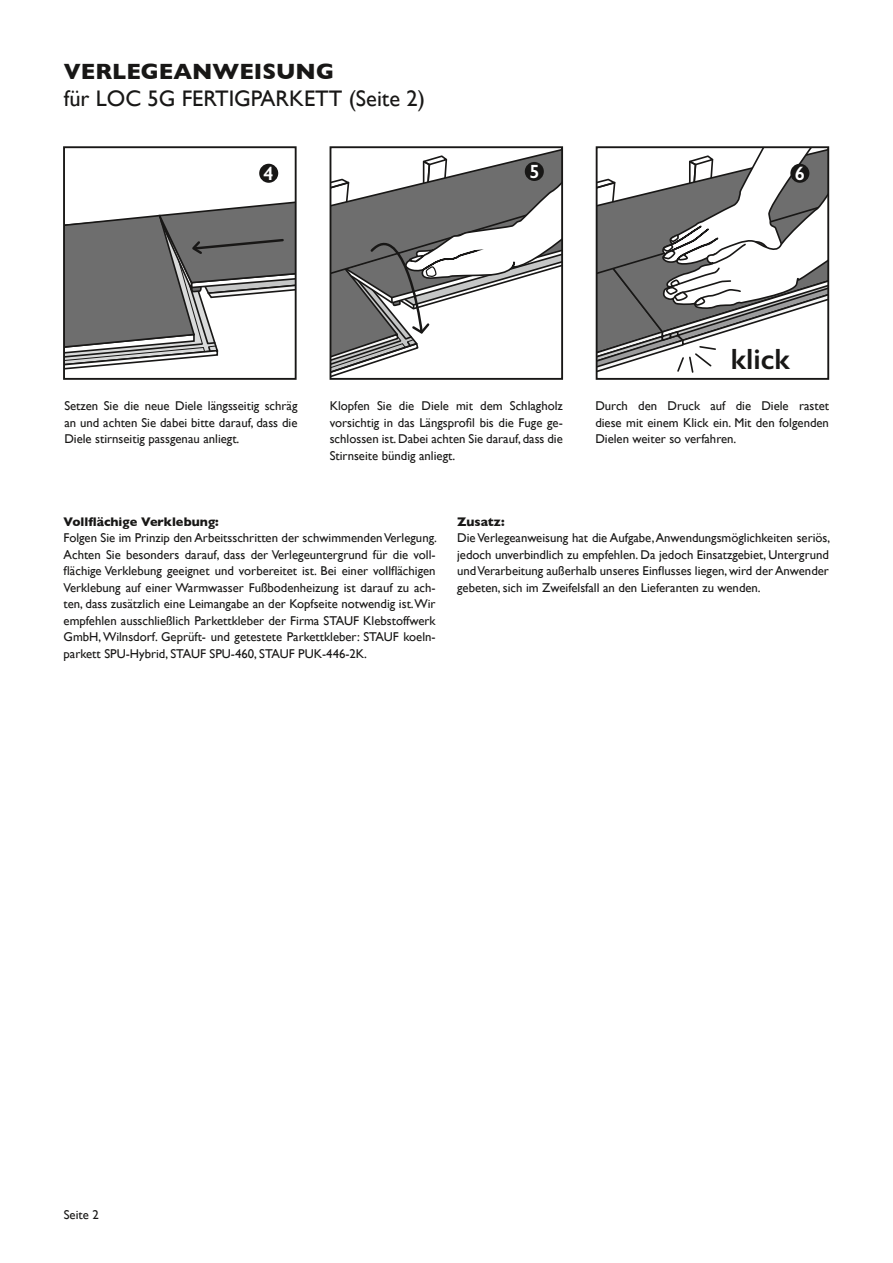
<style>
.page{position:relative;width:893px;height:1263px;background:#fff}
.page>*{position:absolute;margin:0;border:0;box-sizing:border-box;transform-origin:0 0}
.t1{font:600 29.4px "Gill Sans";color:#181716}
.t2{font:22.5px "Gill Sans";color:#181716}
.t3{font:700 22.5px "Gill Sans";color:#181716}
.t4{font:600 19.2px "Gill Sans";color:#fff}
.t5{font:12.75px/16.5px "Gill Sans";color:#181716;text-align:justify}
.t6{font:700 12.75px "Gill Sans";color:#181716}
</style>
<div class="page">
<svg style="left:66px;top:201px;width:228px;height:169px"></svg>
<div style="left:63px;top:146px;width:234px;height:234px;border:2px solid #181716"></div>
<div style="left:259px;top:164px;width:19px;height:19px;background:#181716;border-radius:50%"></div>
<svg style="left:333px;top:149px;width:227px;height:228px"></svg>
<div style="left:330px;top:146px;width:233px;height:234px;border:2px solid #181716"></div>
<svg style="left:599px;top:149px;width:227px;height:224px"></svg>
<div style="left:596px;top:146px;width:233px;height:234px;border:2px solid #181716"></div>
<div style="left:525px;top:162px;width:19px;height:19px;background:#181716;border-radius:50%"></div>
<div style="left:790px;top:164px;width:19px;height:19px;background:#181716;border-radius:50%"></div>
<p class="t3" style="left:64px;top:54px;width:272px">VERLEGEANWEISUNG</p>
<p class="t2" style="left:64px;top:85px;width:363px">für LOC 5G FERTIGPARKETT (Seite 2)</p>
<p class="t4" style="left:264px;top:162px;width:12px">4</p>
<p class="t4" style="left:530px;top:160px;width:12px">5</p>
<p class="t4" style="left:795px;top:162px;width:12px">6</p>
<p class="t5" style="left:64px;top:398px;width:235px">Setzen Sie die neue Diele längsseitig schräg an und achten Sie dabei bitte darauf, dass die Diele stirnseitig passgenau anliegt.</p>
<p class="t5" style="left:330px;top:398px;width:235px">Klopfen Sie die Diele mit dem Schlagholz vorsichtig in das Längsprofil bis die Fuge ge&shy;schlossen ist. Dabei achten Sie darauf, dass die Stirnseite bündig anliegt.</p>
<p class="t1" style="left:731px;top:341px;width:60px">klick</p>
<p class="t5" style="left:595px;top:398px;width:235px">Durch den Druck auf die Diele rastet diese mit einem Klick ein. Mit den folgenden Dielen weiter so verfahren.</p>
<p class="t6" style="left:64px;top:511px;width:157px">Vollflächige Verklebung:</p>
<p class="t5" style="left:64px;top:530px;width:375px">Folgen Sie im Prinzip den Arbeitsschritten der schwimmenden Verlegung.<br>Achten Sie besonders darauf, dass der Verlegeuntergrund für die voll&shy;flächige Verklebung geeignet und vorbereitet ist. Bei einer vollflächigen Verklebung auf einer Warmwasser Fußbodenheizung ist darauf zu ach&shy;ten, dass zusätzlich eine Leimangabe an der Kopfseite notwendig ist. Wir empfehlen ausschließlich Parkettkleber der Firma STAUF Klebstoffwerk GmbH, Wilnsdorf. Geprüft- und getestete Parkettkleber: STAUF koeln&shy;parkett SPU-Hybrid, STAUF SPU-460, STAUF PUK-446-2K.</p>
<p class="t6" style="left:457px;top:511px;width:49px">Zusatz:</p>
<p class="t5" style="left:457px;top:530px;width:375px">Die Verlegeanweisung hat die Aufgabe, Anwendungsmöglichkeiten seriös, jedoch unverbindlich zu empfehlen. Da jedoch Einsatzgebiet, Untergrund und Verarbeitung außerhalb unseres Einflusses liegen, wird der Anwender gebeten, sich im Zweifelsfall an den Lieferanten zu wenden.</p>
<p class="t5" style="left:64px;top:1206px;width:37px">Seite 2</p>
</div>
